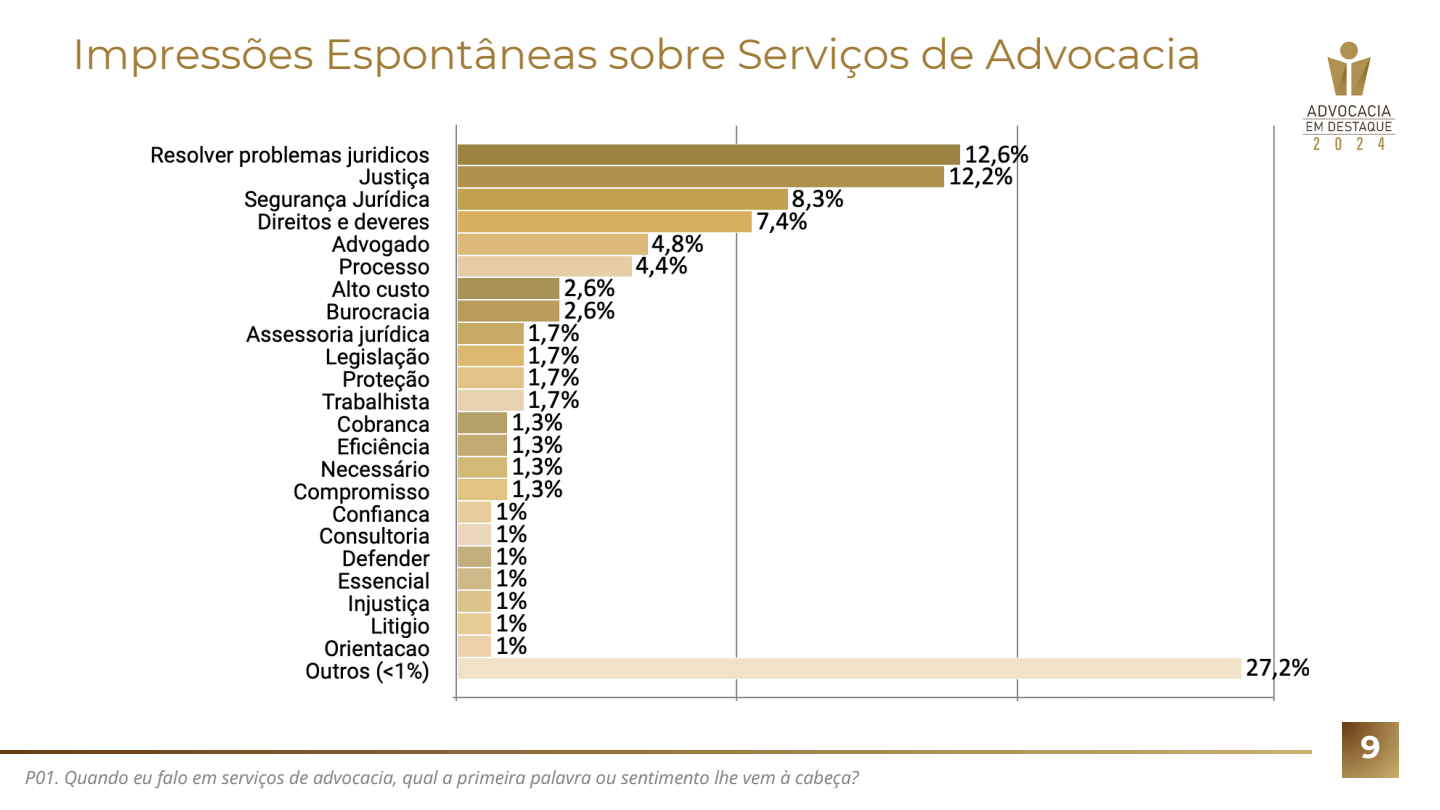
<style>
.page{position:relative;width:1440px;height:810px;background:#fff}
.page>*{position:absolute;margin:0;border:0;box-sizing:border-box;transform-origin:0 0}
.t1{font:42px "Montserrat";color:#a17c36}
.t2{font:700 31px "Montserrat";color:#fff}
.t3{font:italic 18px "Open Sans";color:#808080}
</style>
<div class="page">
<img style="left:151px;top:124px;width:1157px;height:578px">
<svg style="left:1343px;top:722px;width:55px;height:56px;background:#9d7944"></svg>
<img style="left:1300px;top:41px;width:96px;height:113px">
<svg style="left:0;top:750px;width:1312px;height:4px;background:#9a7541"></svg>
<p class="t1" style="left:73px;top:28px;width:1130px">Impressões Espontâneas sobre Serviços de Advocacia</p>
<p class="t3" style="left:25px;top:765px;width:835px">P01. Quando eu falo em serviços de advocacia, qual a primeira palavra ou sentimento lhe vem à cabeça?</p>
<p class="t2" style="left:1361px;top:727px;width:21px">9</p>
</div>
